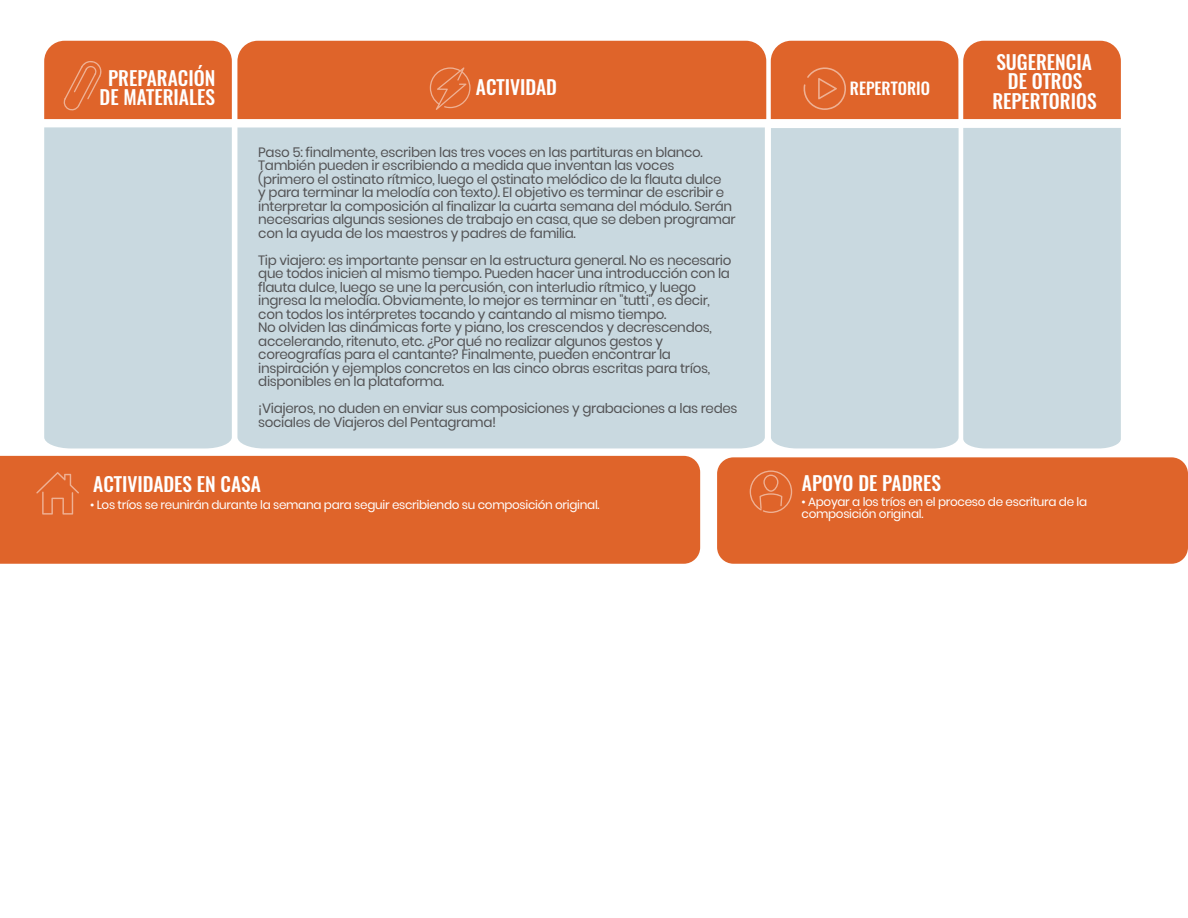
<style>
.page{position:relative;width:1188px;height:918px;background:#fff}
.page>*{position:absolute;margin:0;border:0;box-sizing:border-box;transform-origin:0 0}
.t1{font:500 19.5px/19.5px "Oswald";color:#fff;text-align:center}
.t2{font:500 16.5px "Oswald";color:#fff}
.t3{font:13.5px/13.5px "Poppins";letter-spacing:-.025em;color:#535355}
.t4{font:12px/12px "Poppins";letter-spacing:-.025em;color:#fff}
</style>
<div class="page">
<div style="left:44px;top:127px;width:188px;height:321px;background:#c9d9e0"></div>
<div style="left:771px;top:128px;width:188px;height:320px;background:#c9d9e0"></div>
<div style="left:963px;top:128px;width:158px;height:320px;background:#c9d9e0"></div>
<div style="left:237px;top:127px;width:528px;height:321px;background:#c9d9e0"></div>
<div style="left:44px;top:41px;width:1077px;height:78px;background:#df642a"></div>
<div style="left:717px;top:457px;width:471px;height:107px;background:#df642a;border-radius:16px"></div>
<div style="left:0;top:456px;width:700px;height:108px;background:#df642a"></div>
<svg style="left:36px;top:472px;width:43px;height:43px;background:#e16e38"></svg>
<svg style="left:750px;top:470px;width:42px;height:43px"></svg>
<h1 class="t1" style="left:100px;top:68px;width:117px">PREPARACIÓN<br>DE MATERIALES</h1>
<h1 class="t1" style="left:476px;top:77px;width:83px">ACTIVIDAD</h1>
<p class="t3" style="left:258px;top:146px;width:479px">Paso 5: finalmente, escriben las tres voces en las partituras en blanco.<br>También pueden ir escribiendo a medida que inventan las voces<br>(primero el ostinato rítmico, luego el ostinato melódico de la flauta dulce<br>y para terminar la melodía con texto). El objetivo es terminar de escribir e interpretar la composición al finalizar la cuarta semana del módulo. Serán necesarias algunas sesiones de trabajo en casa, que se deben programar con la ayuda de los maestros y padres de familia.</p>
<p class="t3" style="left:258px;top:254px;width:475px">Tip viajero: es importante pensar en la estructura general. No es necesario que todos inicien al mismo tiempo. Pueden hacer una introducción con la flauta dulce, luego se une la percusión, con interludio rítmico, y luego ingresa la melodía. Obviamente, lo mejor es terminar en "tutti", es decir, con todos los intérpretes tocando y cantando al mismo tiempo.<br>No olviden las dinámicas forte y piano, los crescendos y decrescendos, accelerando, ritenuto, etc. ¿Por qué no realizar algunos gestos y coreografías para el cantante? Finalmente, pueden encontrar la inspiración y ejemplos concretos en las cinco obras escritas para tríos, disponibles en la plataforma.</p>
<p class="t3" style="left:258px;top:402px;width:481px">¡Viajeros, no duden en enviar sus composiciones y grabaciones a las redes sociales de Viajeros del Pentagrama!</p>
<p class="t2" style="left:850px;top:76px;width:82px">REPERTORIO</p>
<h1 class="t1" style="left:93px;top:474px;width:169px">ACTIVIDADES EN CASA</h1>
<h1 class="t1" style="left:802px;top:474px;width:141px">APOYO DE PADRES</h1>
<h1 class="t1" style="left:992px;top:52px;width:106px">SUGERENCIA<br>DE OTROS<br>REPERTORIOS</h1>
<p class="t4" style="left:90px;top:499px;width:511px">• Los tríos se reunirán durante la semana para seguir escribiendo su composición original.</p>
<p class="t4" style="left:802px;top:495px;width:287px">• Apoyar a los tríos en el proceso de escritura de la composición original.</p>
</div>
